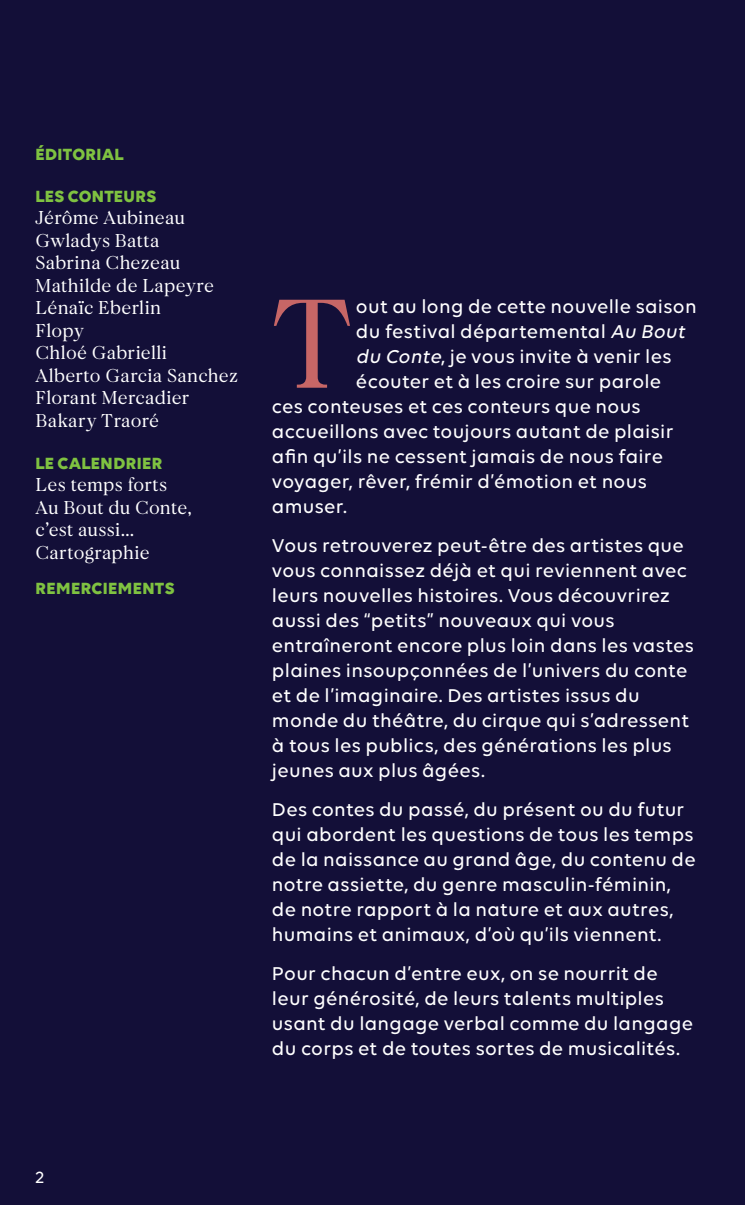
<style>
.page{position:relative;width:745px;height:1205px;background:#fff}
.page>*{position:absolute;margin:0;border:0;box-sizing:border-box;transform-origin:0 0}
.t1{font:135.5px "F37 Caslon Regular Text";color:#c76666}
.t2{font:500 20px/25px "Volte";letter-spacing:.015em;color:#fff}
.t3{font:20px/22.5px "F37 Caslon Regular Text";letter-spacing:.01em;color:#fff}
.t4{font:700 17.5px "Volte";letter-spacing:.02em;color:#7fc241}
.t5{font:500 17.5px "Volte";color:#fff}
.s1{font-style:italic}
</style>
<div class="page">
<div style="left:0;top:0;width:744px;height:1205px;background:#130f38"></div>
<p class="t4" style="left:35px;top:144px;width:90px">ÉDITORIAL</p>
<p class="t4" style="left:35px;top:186px;width:122px">LES CONTEURS</p>
<p class="t3" style="left:35px;top:207px;width:204px">Jérôme Aubineau<br>Gwladys Batta<br>Sabrina Chezeau<br>Mathilde de Lapeyre<br>Lénaïc Eberlin<br>Flopy<br>Chloé Gabrielli<br>Alberto Garcia Sanchez<br>Florant Mercadier<br>Bakary Traoré</p>
<p class="t4" style="left:35px;top:453px;width:128px">LE CALENDRIER</p>
<p class="t3" style="left:35px;top:474px;width:158px">Les temps forts<br>Au Bout du Conte, c’est aussi…<br>Cartographie</p>
<p class="t4" style="left:35px;top:578px;width:140px">REMERCIEMENTS</p>
<h1 class="t1" style="left:272px;top:270px;width:81px">T</h1>
<p class="t2" style="left:356px;top:293px;width:342px">out au long de cette nouvelle saison</p>
<p class="t2" style="left:356px;top:318px;width:334px">du festival départemental <span class="s1">Au Bout</span></p>
<p class="t2" style="left:356px;top:343px;width:317px"><span class="s1">du Conte</span>, je vous invite à venir les</p>
<p class="t2" style="left:356px;top:368px;width:306px">écouter et à les croire sur parole</p>
<p class="t2" style="left:272px;top:393px;width:370px">ces conteuses et ces conteurs que nous</p>
<p class="t2" style="left:272px;top:418px;width:403px">accueillons avec toujours autant de plaisir</p>
<p class="t2" style="left:272px;top:443px;width:392px">afin qu’ils ne cessent jamais de nous faire</p>
<p class="t2" style="left:272px;top:468px;width:376px">voyager, rêver, frémir d’émotion et nous</p>
<p class="t2" style="left:272px;top:493px;width:76px">amuser.</p>
<p class="t2" style="left:272px;top:532px;width:423px">Vous retrouverez peut-être des artistes que vous connaissez déjà et qui reviennent avec leurs nouvelles histoires. Vous découvrirez aussi des “petits” nouveaux qui vous entraîneront encore plus loin dans les vastes plaines insoupçonnées de l’univers du conte et de l’imaginaire. Des artistes issus du monde du théâtre, du cirque qui s’adressent à tous les publics, des générations les plus jeunes aux plus âgées.</p>
<p class="t2" style="left:272px;top:797px;width:425px">Des contes du passé, du présent ou du futur qui abordent les questions de tous les temps de la naissance au grand âge, du contenu de notre assiette, du genre masculin-féminin, de notre rapport à la nature et aux autres, humains et animaux, d’où qu’ils viennent.</p>
<p class="t2" style="left:272px;top:961px;width:422px">Pour chacun d’entre eux, on se nourrit de leur générosité, de leurs talents multiples usant du langage verbal comme du langage du corps et de toutes sortes de musicalités.</p>
<p class="t5" style="left:35px;top:1167px;width:10px">2</p>
</div>
